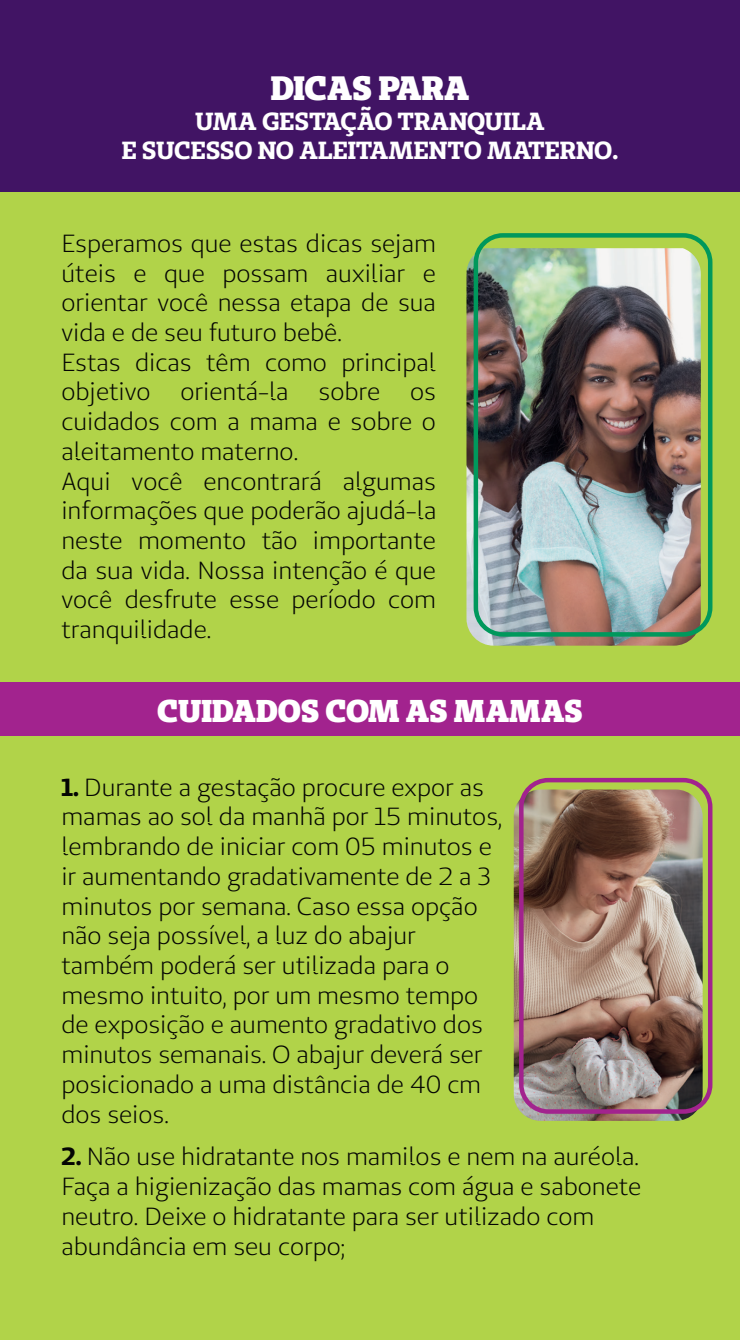
<style>
.page{position:relative;width:740px;height:1340px;background:#fff}
.page>*{position:absolute;margin:0;border:0;box-sizing:border-box;transform-origin:0 0}
.t1{font:900 33.75px "Unimed Slab";letter-spacing:-.01em;color:#fff}
.t2{font:900 31.5px "Unimed Slab";color:#fff}
.t3{font:24.75px/29.7px "Unimed Sans";color:#040503}
.t4{font:700 24.75px/29.7px "Unimed Slab";color:#fff;text-align:center}
.s1{font-weight:700}
</style>
<div class="page">
<div style="left:0;top:0;width:740px;height:1339px;background:#b1d349"></div>
<div style="left:0;top:0;width:740px;height:192px;background:#411464"></div>
<div style="left:0;top:682px;width:740px;height:54px;background:#a2238e"></div>
<img style="left:466px;top:248px;width:235px;height:397px">
<div style="left:474px;top:233px;width:238px;height:403px;border:4px solid #00985c;border-radius:27px"></div>
<img style="left:514px;top:789px;width:189px;height:331px">
<div style="left:519px;top:778px;width:193px;height:335px;border:4px solid #a2238e;border-radius:27px"></div>
<h1 class="t1" style="left:271px;top:65px;width:200px">DICAS PARA</h1>
<p class="t4" style="left:122px;top:105px;width:498px">UMA GESTAÇÃO TRANQUILA<br>E SUCESSO NO ALEITAMENTO MATERNO.</p>
<p class="t3" style="left:61px;top:228px;width:376px">Esperamos que estas dicas sejam úteis e que possam auxiliar e orientar você nessa etapa de sua vida e de seu futuro bebê.<br>Estas dicas têm como principal objetivo orientá-la sobre os cuidados com a mama e sobre o aleitamento materno.<br>Aqui você encontrará algumas informações que poderão ajudá-la neste momento tão importante da sua vida. Nossa intenção é que você desfrute esse período com tranquilidade.</p>
<p class="t2" style="left:157px;top:689px;width:427px">CUIDADOS COM AS MAMAS</p>
<p class="t3" style="left:61px;top:772px;width:442px"><span class="s1">1.</span> Durante a gestação procure expor as mamas ao sol da manhã por 15 minutos, lembrando de iniciar com 05 minutos e ir aumentando gradativamente de 2 a 3 minutos por semana. Caso essa opção não seja possível, a luz do abajur também poderá ser utilizada para o mesmo intuito, por um mesmo tempo de exposição e aumento gradativo dos minutos semanais. O abajur deverá ser posicionado a uma distância de 40 cm dos seios.</p>
<p class="t3" style="left:61px;top:1141px;width:581px"><span class="s1">2.</span> Não use hidratante nos mamilos e nem na auréola.<br>Faça a higienização das mamas com água e sabonete neutro. Deixe o hidratante para ser utilizado com abundância em seu corpo;</p>
</div>
